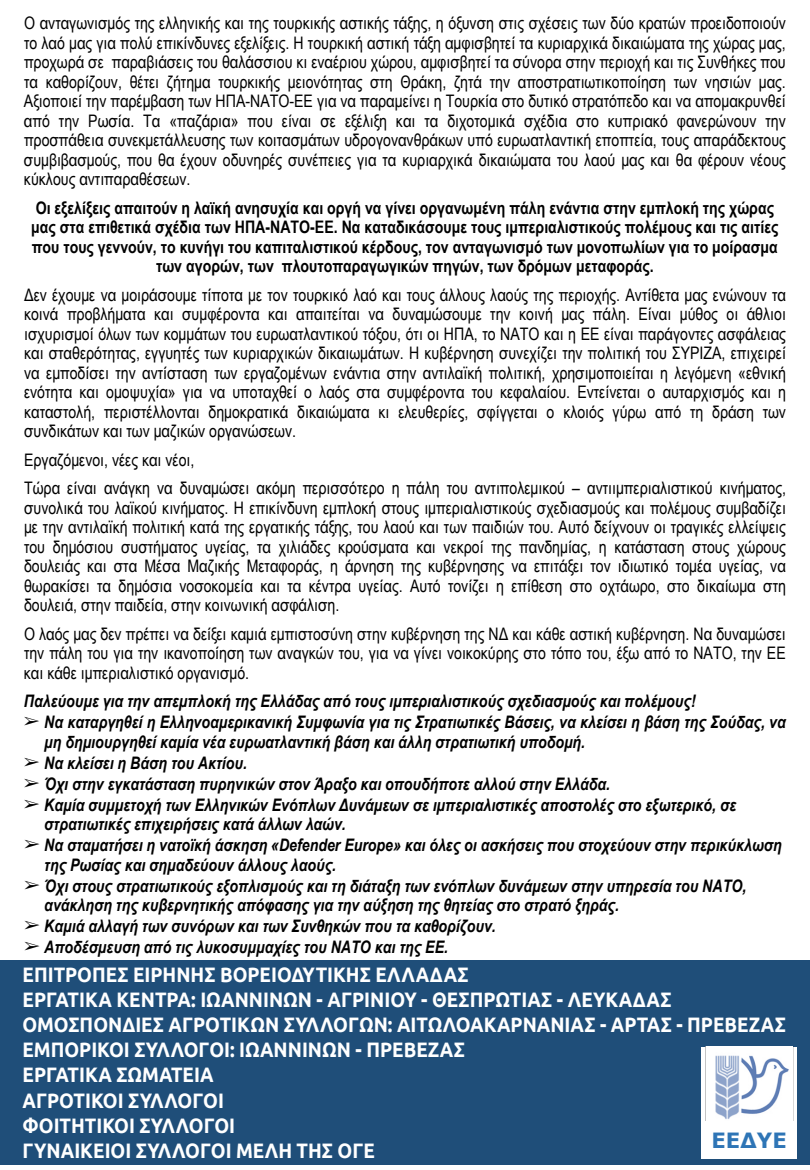
<style>
.page{position:relative;width:810px;height:1170px;background:#fff}
.page>*{position:absolute;margin:0;border:0;box-sizing:border-box;transform-origin:0 0}
.t1{font:700 21px/25.2px "Ubuntu";color:#fff;scale:.9 1}
.t2{font:700 21px "Verdana";color:#2e75b6}
.t3{font:17.25px/19.5px "Arial Narrow";color:#000;text-align:justify}
.t4{font:italic 700 17.25px/20.5px "Arial Narrow";color:#000}
.t5{font:700 17.25px/19.5px "Arial Narrow";color:#000;text-align:center}
</style>
<div class="page">
<div style="left:0;top:960px;width:810px;height:204px;background:#1f4e79"></div>
<img style="left:701px;top:1047px;width:96px;height:74px">
<div style="left:701px;top:1121px;width:96px;height:37px;background:#fff"></div>
<p class="t3" style="left:24px;top:13px;width:763px">7 &amp;(,&amp;+D('2µ?$ ,1$ #001('%9$ %&amp;' ,1$ ,)3*%'%9$ &amp;2,'%9$ ,/41$, 1 ?43(21 2,'$ 26"2#'$ ,D( ;5) %*&amp;,E( .*)#';).)')5( ,) 0&amp;? µ&amp;$ +'&amp; .)05 #.'%=(;3(#$ #4#0=4#'$. O ,)3*%'%9 &amp;2,'%9 ,/41 &amp;µR'2B1,#= ,&amp; %3*'&amp;*6'%/ ;'%&amp;'Eµ&amp;,&amp; ,1$ 6E*&amp;$ µ&amp;$, .*)6D*/ 2# .&amp;*&amp;B'/2#'$ ,)3 H&amp;0/22')3 %' #(&amp;"*')3 6E*)3, &amp;µR'2B1,#= ,&amp; 25()*&amp; 2,1( .#*')69 %&amp;' ,'$ A3(H9%#$ .)3 ,&amp; %&amp;H)*=&lt;)3(, H",#' &lt;9,1µ&amp; ,)3*%'%9$ µ#')(?,1,&amp;$ 2,1 Q*/%1, &lt;1,/ ,1( &amp;.)2,*&amp;,'D,'%).)=121 ,D( (12'E( µ&amp;$. &gt;4').)'#= ,1( .&amp;*"µB&amp;21 ,D( ON&gt;-!&gt;P7-88 +'&amp; (&amp; .&amp;*&amp;µ#=(#' 1 P)3*%=&amp; 2,) ;3,'%? 2,*&amp;,?.#;) %&amp;' (&amp; &amp;.)µ&amp;%*3(H#= &amp;.? ,1( KD2=&amp;. P&amp; «.&amp;&lt;/*'&amp;» .)3 #=(&amp;' 2# #4"0'41 %&amp;' ,&amp; ;'6),)µ'%/ 26";'&amp; 2,) %3.*'&amp;%? R&amp;(#*E()3( ,1( .*)2./H#'&amp; 23(#%µ#,/00#321$ ,D( %)',&amp;2µ/,D( 3;*)+)(&amp;(H*/%D( 3.? #3*D&amp;,0&amp;(,'%9 #.).,#=&amp;, ,)3$ &amp;.&amp;*/;#%,)3$ 23µB'B&amp;2µ)5$, .)3 H&amp; "6)3( );3(1*"$ 23(".#'#$ +'&amp; ,&amp; %3*'&amp;*6'%/ ;'%&amp;'Eµ&amp;,&amp; ,)3 0&amp;)5 µ&amp;$ %&amp;' H&amp; R"*)3( (")3$ %5%0)3$ &amp;(,'.&amp;*&amp;H"2#D(.</p>
<p class="t5" style="left:31px;top:197px;width:749px">!" #$#%&amp;$#"' ()("*+,- . %(/01 (-.234&amp;( 0(" +561 -( 6&amp;-#" +56(-7µ8-. )9%. #-9-*"( 2*.- #µ)%+01 *.' 4:5(' µ(' 2*( #)";#*"09 248&lt;"( *7- =&gt;?-@?A!-BB. @( 0(*(&lt;"092+3µ# *+3' "µ)#5"(%"2*"0+,' )+%8µ+3' 0(" *"' ("*&amp;#' )+3 *+3' 6#--+,-, *+ 03-16" *+3 0()"*(%"2*"0+, 085&lt;+3', *+- (-*(67-"2µC *7- µ+-+)7%&amp;7- 6"( *+ µ+&amp;5(2µ( *7- (6+5:-, *7- )%+3*+)(5(676"0:- ).6:-, *7- &lt;5Cµ7- µ#*(D+59'.</p>
<p class="t3" style="left:24px;top:284px;width:763px">F#( "6)3µ# (&amp; µ)'*/2)3µ# ,=.),&amp; µ# ,)( ,)3*%'%? 0&amp;? %&amp;' ,)3$ /00)3$ 0&amp;)5$ ,1$ .#*')69$. &gt;(,=H#,&amp; µ&amp;$ #(E()3( ,&amp; %)'(/ .*)B09µ&amp;,&amp; %&amp;' 23µR"*)(,&amp; %&amp;' &amp;.&amp;',#=,&amp;' (&amp; ;3(&amp;µE2)3µ# ,1( %)'(9 µ&amp;$ ./01. 8=(&amp;' µ5H)$ )' /H0')' '263*'2µ)= ?0D( ,D( %)µµ/,D( ,)3 #3*D&amp;,0&amp;(,'%)5 ,?4)3, ?,' )' ON&gt;, ,) !&gt;P7 %&amp;' 1 88 #=(&amp;' .&amp;*/+)(,#$ &amp;2R/0#'&amp;$ %&amp;' 2,&amp;H#*?,1,&amp;$, #++31,"$ ,D( %3*'&amp;*6'%E( ;'%&amp;'Dµ/,D(. O %3B"*(121 23(#6=&lt;#' ,1( .)0','%9 ,)3 AGKLM&gt;, #.'6#'*#= (&amp; #µ.);=2#' ,1( &amp;(,=2,&amp;21 ,D( #*+&amp;&lt;)µ"(D( #(/(,'&amp; 2,1( &amp;(,'0&amp;I%9 .)0','%9, 6*12'µ).)'#=,&amp;' 1 0#+?µ#(1 «#H('%9 #(?,1,&amp; %&amp;' )µ)V36=&amp;» +'&amp; (&amp; 3.),&amp;6H#= ) 0&amp;?$ 2,&amp; 23µR"*)(,&amp; ,)3 %#R&amp;0&amp;=)3. 8(,#=(#,&amp;' ) &amp;3,&amp;*6'2µ?$ %&amp;' 1 %&amp;,&amp;2,)09, .#*'2,"00)(,&amp;' ;1µ)%*&amp;,'%/ ;'%&amp;'Eµ&amp;,&amp; %' #0#3H#*=#$, 2R=++#,&amp;' ) %0)'?$ +5*D &amp;.? ,1 ;*/21 ,D( 23(;'%/,D( %&amp;' ,D( µ&amp;&lt;'%E( )*+&amp;(E2#D(.</p>
<p class="t3" style="left:24px;top:445px;width:763px;line-height:28.5px">8*+&amp;&lt;?µ#()', ("#$ %&amp;' (")',<br>PE*&amp; #=(&amp;' &amp;(/+%1 (&amp; ;3(&amp;µE2#' &amp;%?µ1 .#*'22?,#*) 1 ./01 ,)3 &amp;(,'.)0#µ'%)5 – &amp;(,''µ.#*'&amp;0'2,'%)5 %'(9µ&amp;,)$,</p>
<p class="t3" style="left:24px;top:497px;width:763px">23()0'%/ ,)3 0&amp;I%)5 %'(9µ&amp;,)$. O #.'%=(;3(1 #µ.0)%9 2,)3$ 'µ.#*'&amp;0'2,'%)5$ 26#;'&amp;2µ)5$ %&amp;' .)0"µ)3$ 23µB&amp;;=&lt;#' µ# ,1( &amp;(,'0&amp;I%9 .)0','%9 %&amp;,/ ,1$ #*+&amp;,'%9$ ,/41$, ,)3 0&amp;)5 %&amp;' ,D( .&amp;';'E( ,)3. &gt;3,? ;#=6()3( )' ,*&amp;+'%"$ #00#=V#'$ ,)3 ;1µ?2')3 232,9µ&amp;,)$ 3+#=&amp;$, ,&amp; 6'0'/;#$ %*)52µ&amp;,&amp; %&amp;' (#%*)= ,1$ .&amp;(;1µ=&amp;$, 1 %&amp;,/2,&amp;21 2,)3$ 6E*)3$ ;)30#'/$ %&amp;' 2,&amp; C"2&amp; C&amp;&lt;'%9$ C#,&amp;R)*/$, 1 /*(121 ,1$ %3B"*(121$ (&amp; #.',/4#' ,)( ';'D,'%? ,)µ"&amp; 3+#=&amp;$, (&amp; HD*&amp;%=2#' ,&amp; ;1µ?2'&amp; ()2)%)µ#=&amp; %&amp;' ,&amp; %"(,*&amp; 3+#=&amp;$. &gt;3,? ,)(=&lt;#' 1 #.=H#21 2,) )6,/D*), 2,) ;'%&amp;=Dµ&amp; 2,1 ;)30#'/, 2,1( .&amp;';#=&amp;, 2,1( %)'(D('%9 &amp;2R/0'21.</p>
<p class="t3" style="left:24px;top:623px;width:763px">7 0&amp;?$ µ&amp;$ ;#( .*".#' (&amp; ;#=4#' %&amp;µ'/ #µ.'2,)25(1 2,1( %3B"*(121 ,1$ !F %&amp;' %/H# &amp;2,'%9 %3B"*(121. !&amp; ;3(&amp;µE2#' ,1( ./01 ,)3 +'&amp; ,1( '%&amp;().)=121 ,D( &amp;(&amp;+%E( ,)3, +'&amp; (&amp; +=(#' ()'%)%5*1$ 2,) ,?.) ,)3, "4D &amp;.? ,) !&gt;P7, ,1( 88 %&amp;' %/H# 'µ.#*'&amp;0'2,'%? )*+&amp;('2µ?.</p>
<p class="t4" style="left:44px;top:690px;width:743px;text-indent:-20px">!"#$%&amp;'µ$ ()" *+, "-$µ-#&amp;./ *+0 1##23"0 "-4 *&amp;'0 )µ-$5)"#)6*).&amp;%0 67$3)"6µ&amp;%0 .") -&amp;#8µ&amp;'0!<br>9" ."*"5(+:$; + 1##+,&amp;"µ$5).",)./ &lt;'µ=&gt;,;" ()" *)0 &lt;*5"*)&gt;*).80 ?26$)0, ," .#$;6$) + @26+ *+0 &lt;&amp;%3"0, ," µ+ 3+µ)&amp;'5(+:$; ."µ;" ,8" $'5&gt;"*#",*)./ @26+ .") 2##+ 6*5"*)&gt;*)./ '-&amp;3&amp;µ/.<br>9" .#$;6$) + ?26+ *&amp;' A.*;&amp;'.<br>B7) 6*+, $(."*26*"6+ -'5+,).C, 6*&amp;, D5"E&amp; .") &amp;-&amp;'3/-&amp;*$ "##&amp;% 6*+, 1##23".<br>F"µ;" 6'µµ$*&amp;7/ *&gt;, 1##+,).C, 1,4-#&gt;, G',2µ$&gt;, 6$ )µ-$5)"#)6*).80 "-&amp;6*&amp;#80 6*&amp; $E&gt;*$5).4, 6$ 6*5"*)&gt;*).80 $-)7$)5/6$)0 ."*2 2##&gt;, #"C,.<br>9" 6*"µ"*/6$) + ,"*&amp;H./ 26.+6+ «Defender Europe» .") 4#$0 &amp;) "6./6$)0 -&amp;' 6*&amp;7$%&amp;', 6*+, -$5).%.#&gt;6+ *+0 I&gt;6;"0 .") 6+µ"3$%&amp;', 2##&amp;'0 #"&amp;%0.<br>B7) 6*&amp;'0 6*5"*)&gt;*).&amp;%0 $E&amp;-#)6µ&amp;%0 .") *+ 3)2*"E+ *&gt;, $,4-#&gt;, 3',2µ$&gt;, 6*+, '-+5$6;" *&amp;' 9AJK, ",2.#+6+ *+0 .'@$5,+*)./0 "-4="6+0 ()" *+, "%E+6+ *+0 :+*$;"0 6*&amp; 6*5"*4 E+520.<br>F"µ)2 "##"(/ *&gt;, 6',45&gt;, .") *&gt;, &lt;',:+.C, -&amp;' *" .":&amp;5;L&amp;',.<br>A-&amp;386µ$'6+ "-4 *)0 #'.&amp;6'µµ"7;$0 *&amp;' 9AJK .") *+0 11.</p>
<p class="t1" style="left:23px;top:962px;width:850px">ΕΠΙΤΡΟΠΕΣ ΕΙΡΗΝΗΣ ΒΟΡΕΙΟΔΥΤΙΚΗΣ ΕΛΛΑΔΑΣ<br>ΕΡΓΑΤΙΚΑ ΚΕΝΤΡΑ: ΙΩΑΝΝΙΝΩΝ - ΑΓΡΙΝΙΟΥ - ΘΕΣΠΡΩΤΙΑΣ - ΛΕΥΚΑΔΑΣ ΟΜΟΣΠΟΝΔΙΕΣ ΑΓΡΟΤΙΚΩΝ ΣΥΛΛΟΓΩΝ: ΑΙΤΩΛΟΑΚΑΡΝΑΝΙΑΣ - ΑΡΤΑΣ - ΠΡΕΒΕΖΑΣ ΕΜΠΟΡΙΚΟΙ ΣΥΛΛΟΓΟΙ: ΙΩΑΝΝΙΝΩΝ - ΠΡΕΒΕΖΑΣ<br>ΕΡΓΑΤΙΚΑ ΣΩΜΑΤΕΙΑ<br>ΑΓΡΟΤΙΚΟΙ ΣΥΛΛΟΓΟΙ<br>ΦΟΙΤΗΤΙΚΟΙ ΣΥΛΛΟΓΟΙ<br>ΓΥΝΑΙΚΕΙΟΙ ΣΥΛΛΟΓΟΙ ΜΕΛΗ ΤΗΣ ΟΓΕ</p>
<p class="t2" style="left:711px;top:1127px;width:77px">!!"#!</p>
</div>
